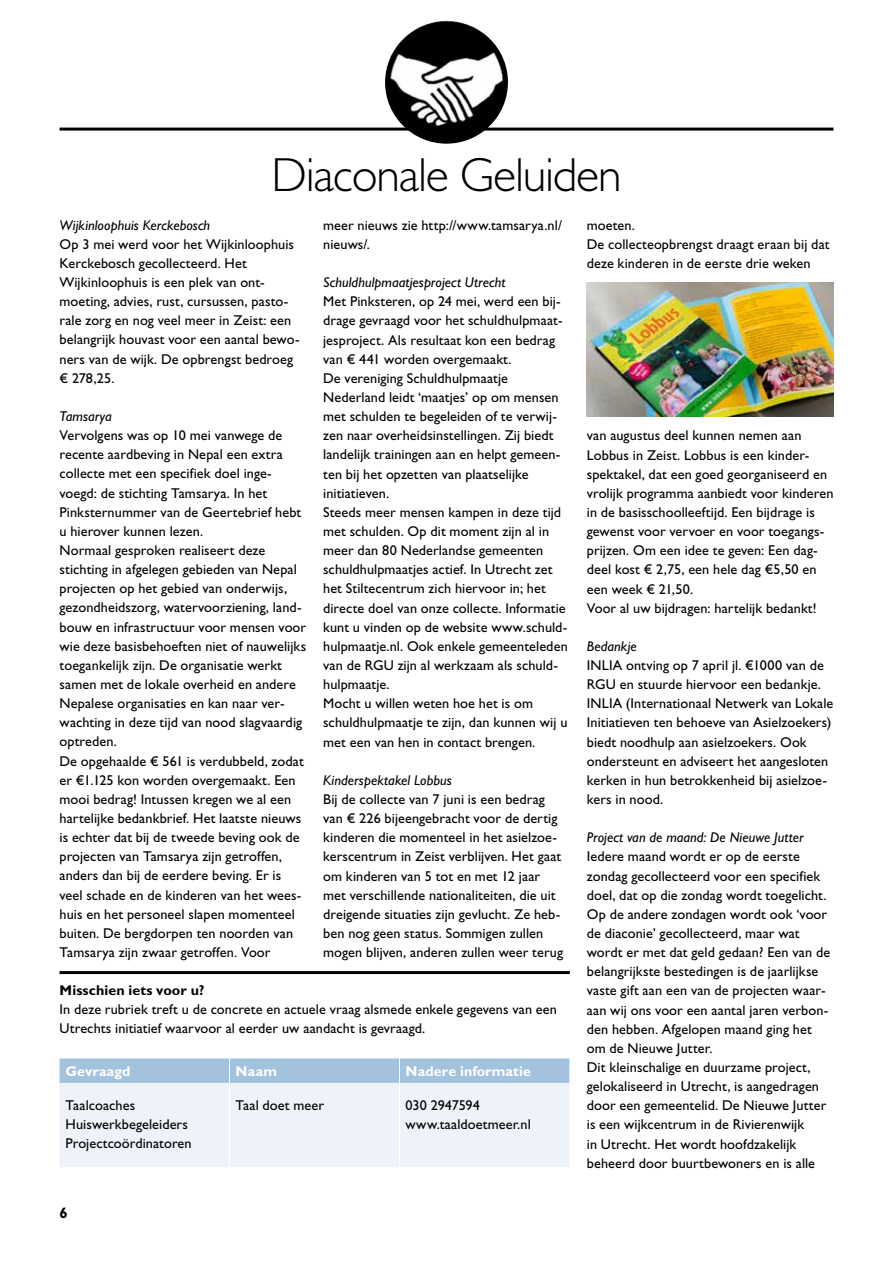
<style>
.page{position:relative;width:893px;height:1263px;background:#fff}
.page>*{position:absolute;margin:0;border:0;box-sizing:border-box;transform-origin:0 0}
.t1{font:300 48px "Gill Sans Std";letter-spacing:-.025em;color:#000}
.t2{font:700 15px "Gill Sans Std";color:#000}
.t3{font:14.25px/19.2px "Gill Sans Std";letter-spacing:.005em;color:#000}
.t4{font:italic 14.25px "Gill Sans Std";letter-spacing:.005em;color:#000}
.t5{font:700 14.25px "Gill Sans Std";letter-spacing:.01em;color:#fff}
.t6{font:700 14.25px "Gill Sans Std";letter-spacing:.005em;color:#000}
</style>
<div class="page">
<hr style="left:60px;top:128px;width:773px;height:3px;background:#000">
<img style="left:385px;top:21px;width:123px;height:123px;border-radius:61px">
<hr style="left:60px;top:971px;width:510px;height:3px;background:#000">
<svg style="left:60px;top:1058px;width:509px;height:109px;background:#dce8f2"></svg>
<hr style="left:229px;top:1083px;width:1px;height:84px;background:#fff">
<hr style="left:399px;top:1083px;width:1px;height:84px;background:#fff">
<img style="left:587px;top:283px;width:246px;height:134px">
<h1 class="t1" style="left:271px;top:148px;width:352px">Diaconale Geluiden</h1>
<p class="t4" style="left:60px;top:217px;width:152px">Wijkinloophuis Kerckebosch</p>
<p class="t3" style="left:60px;top:234px;width:242px">Op 3 mei werd voor het Wijkinloophuis Kerckebosch gecollecteerd. Het Wijkinloophuis is een plek van ont&shy;moeting, advies, rust, cursussen, pasto&shy;rale zorg en nog veel meer in Zeist: een belangrijk houvast voor een aantal bewo&shy;ners van de wijk. De opbrengst bedroeg € 278,25.</p>
<p class="t4" style="left:60px;top:408px;width:54px">Tamsarya</p>
<p class="t3" style="left:60px;top:426px;width:248px">Vervolgens was op 10 mei vanwege de recente aardbeving in Nepal een extra collecte met een specifiek doel inge&shy;voegd: de stichting Tamsarya. In het Pinksternummer van de Geertebrief hebt u hierover kunnen lezen.<br>Normaal gesproken realiseert deze stichting in afgelegen gebieden van Nepal projecten op het gebied van onderwijs, gezondheidszorg, watervoorziening, land&shy;bouw en infrastructuur voor mensen voor wie deze basisbehoeften niet of nauwelijks toegankelijk zijn. De organisatie werkt samen met de lokale overheid en andere Nepalese organisaties en kan naar ver&shy;wachting in deze tijd van nood slagvaardig optreden.<br>De opgehaalde € 561 is verdubbeld, zodat er €1.125 kon worden overgemaakt. Een mooi bedrag! Intussen kregen we al een hartelijke bedankbrief. Het laatste nieuws is echter dat bij de tweede beving ook de projecten van Tamsarya zijn getroffen, anders dan bij de eerdere beving. Er is veel schade en de kinderen van het wees&shy;huis en het personeel slapen momenteel buiten. De bergdorpen ten noorden van Tamsarya zijn zwaar getroffen. Voor</p>
<p class="t3" style="left:323px;top:215px;width:240px">meer nieuws zie http://www.tamsarya.nl/ nieuws/.</p>
<p class="t4" style="left:323px;top:274px;width:184px">Schuldhulpmaatjesproject Utrecht</p>
<p class="t3" style="left:323px;top:292px;width:246px">Met Pinksteren, op 24 mei, werd een bij&shy;drage gevraagd voor het schuldhulpmaat&shy;jesproject. Als resultaat kon een bedrag van € 441 worden overgemaakt.<br>De vereniging Schuldhulpmaatje Nederland leidt ‘maatjes’ op om mensen met schulden te begeleiden of te verwij&shy;zen naar overheidsinstellingen. Zij biedt landelijk trainingen aan en helpt gemeen&shy;ten bij het opzetten van plaatselijke initiatieven.<br>Steeds meer mensen kampen in deze tijd met schulden. Op dit moment zijn al in meer dan 80 Nederlandse gemeenten schuldhulpmaatjes actief. In Utrecht zet het Stiltecentrum zich hiervoor in; het directe doel van onze collecte. Informatie kunt u vinden op de website www.schuld&shy;hulpmaatje.nl. Ook enkele gemeenteleden van de RGU zijn al werkzaam als schuld&shy;hulpmaatje.<br>Mocht u willen weten hoe het is om schuldhulpmaatje te zijn, dan kunnen wij u met een van hen in contact brengen.</p>
<p class="t4" style="left:323px;top:772px;width:130px">Kinderspektakel Lobbus</p>
<p class="t3" style="left:323px;top:790px;width:241px">Bij de collecte van 7 juni is een bedrag van € 226 bijeengebracht voor de dertig kinderen die momenteel in het asielzoe&shy;kerscentrum in Zeist verblijven. Het gaat om kinderen van 5 tot en met 12 jaar met verschillende nationaliteiten, die uit dreigende situaties zijn gevlucht. Ze heb&shy;ben nog geen status. Sommigen zullen mogen blijven, anderen zullen weer terug</p>
<p class="t6" style="left:60px;top:982px;width:146px">Misschien iets voor u?</p>
<p class="t3" style="left:60px;top:1000px;width:499px">In deze rubriek treft u de concrete en actuele vraag alsmede enkele gegevens van een<br>Utrechts initiatief waarvoor al eerder uw aandacht is gevraagd.</p>
<p class="t5" style="left:66px;top:1062px;width:67px">Gevraagd</p>
<p class="t5" style="left:235px;top:1062px;width:43px">Naam</p>
<p class="t5" style="left:405px;top:1062px;width:127px">Nadere informatie</p>
<p class="t3" style="left:66px;top:1095px;width:128px">Taalcoaches<br>Huiswerkbegeleiders<br>Projectcoördinatoren</p>
<p class="t3" style="left:235px;top:1095px;width:90px">Taal doet meer</p>
<p class="t3" style="left:405px;top:1095px;width:127px">030 2947594 www.taaldoetmeer.nl</p>
<p class="t2" style="left:60px;top:1204px;width:10px">6</p>
<p class="t3" style="left:587px;top:216px;width:244px">moeten.<br>De collecteopbrengst draagt eraan bij dat deze kinderen in de eerste drie weken</p>
<p class="t3" style="left:587px;top:426px;width:248px">van augustus deel kunnen nemen aan Lobbus in Zeist. Lobbus is een kinder&shy;spektakel, dat een goed georganiseerd en vrolijk programma aanbiedt voor kinderen in de basisschoolleeftijd. Een bijdrage is gewenst voor vervoer en voor toegangs&shy;prijzen. Om een idee te geven: Een dag&shy;deel kost € 2,75, een hele dag €5,50 en een week € 21,50.<br>Voor al uw bijdragen: hartelijk bedankt!</p>
<p class="t4" style="left:587px;top:638px;width:51px">Bedankje</p>
<p class="t3" style="left:587px;top:656px;width:248px">INLIA ontving op 7 april jl. €1000 van de RGU en stuurde hiervoor een bedankje.<br>INLIA (Internationaal Netwerk van Lokale Initiatieven ten behoeve van Asielzoekers) biedt noodhulp aan asielzoekers. Ook ondersteunt en adviseert het aangesloten kerken in hun betrokkenheid bij asielzoe&shy;kers in nood.</p>
<p class="t4" style="left:587px;top:829px;width:218px">Project van de maand: De Nieuwe Jutter</p>
<p class="t3" style="left:587px;top:847px;width:245px">Iedere maand wordt er op de eerste zondag gecollecteerd voor een specifiek doel, dat op die zondag wordt toegelicht.<br>Op de andere zondagen wordt ook ‘voor de diaconie’ gecollecteerd, maar wat wordt er met dat geld gedaan? Een van de belangrijkste bestedingen is de jaarlijkse vaste gift aan een van de projecten waar&shy;aan wij ons voor een aantal jaren verbon&shy;den hebben. Afgelopen maand ging het om de Nieuwe Jutter.<br>Dit kleinschalige en duurzame project, gelokaliseerd in Utrecht, is aangedragen door een gemeentelid. De Nieuwe Jutter is een wijkcentrum in de Rivierenwijk<br>in Utrecht. Het wordt hoofdzakelijk beheerd door buurtbewoners en is alle</p>
</div>
